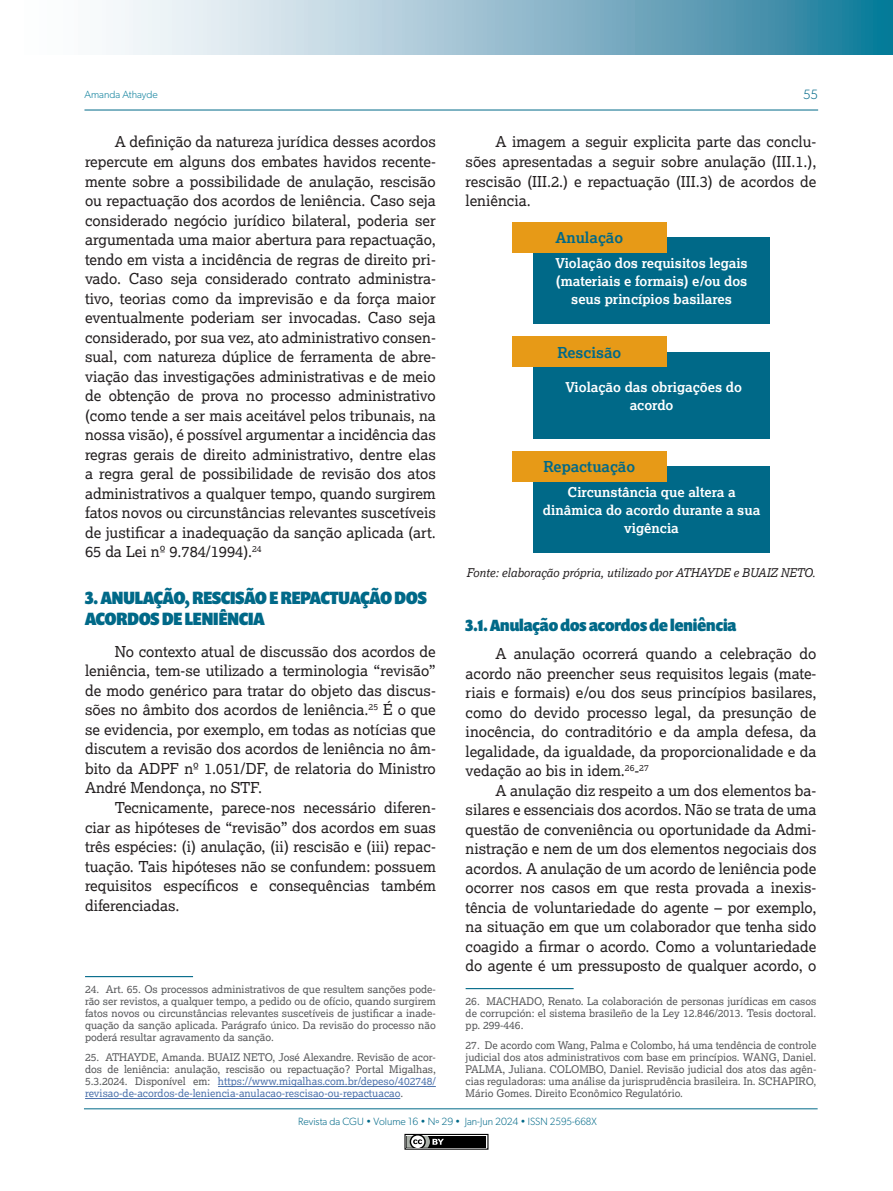
<style>
.page{position:relative;width:893px;height:1191px;background:#fff}
.page>*{position:absolute;margin:0;border:0;box-sizing:border-box;transform-origin:0 0}
.TÍTULO_DUAS_COLUNAS{font:900 18px/21px "Prenton RP Cond";color:#006988}
.SUBTÍTULO_DUAS_COLUNAS{font:900 16.5px "Prenton RP Cond";color:#006988}
.TEXTO_DUAS_COLUNAS{font:15px/19.5px "Lexia";color:#231f20;text-align:justify}
.TEXTO_CORRENTE{font:700 15px "Lexia";color:#006988}
.TEXTO_CORRENTE-2{font:700 13.5px/18px "Lexia";color:#fff;text-align:center}
.t1{font:300 13.5px "Gibson";color:#006988}
.TEXTO_DUAS_COLUNAS-2{font:italic 12px "Lexia";color:#231f20}
.NOTA_DE_RODAPÉ{font:10.5px/12px "Lexia";color:#57585a;text-align:justify}
.t2{font:300 10.5px "Gibson";color:#006988}
.t3{font:300 10.5px "Gibson";color:#087d9a}
.s1{color:#4d72ac}
</style>
<div class="page">
<svg style="left:113px;top:0;width:780px;height:54px"></svg>
<hr style="left:84px;top:110px;width:734px;height:1px;background:#006988">
<hr style="left:84px;top:1108px;width:734px;height:1px;background:#006988">
<div style="left:404px;top:1133px;width:84px;height:16px;border:1px solid #000"></div>
<div style="left:407px;top:1135px;width:79px;height:12px;background:#000"></div>
<svg style="left:407px;top:1135px;width:37px;height:12px"></svg>
<hr style="left:85px;top:976px;width:108px;height:1px;background:#006988">
<hr style="left:218px;top:1086px;width:218px;height:1px;background:#4d72ac">
<hr style="left:85px;top:1098px;width:315px;height:1px;background:#4d72ac">
<hr style="left:466px;top:988px;width:108px;height:1px;background:#006988">
<div style="left:533px;top:237px;width:237px;height:87px;background:#006988"></div>
<div style="left:533px;top:352px;width:237px;height:86px;background:#006988"></div>
<div style="left:533px;top:466px;width:237px;height:87px;background:#006988"></div>
<div style="left:512px;top:222px;width:155px;height:31px;background:#e79a17"></div>
<div style="left:512px;top:336px;width:155px;height:31px;background:#e79a17"></div>
<div style="left:512px;top:451px;width:155px;height:31px;background:#e79a17"></div>
<p class="t3" style="left:84px;top:88px;width:75px">Amanda Athayde</p>
<p class="t1" style="left:803px;top:86px;width:17px">55</p>
<p class="TEXTO_DUAS_COLUNAS" style="left:85px;top:132px;width:352px;text-indent:30px">A definição da natureza jurídica desses acordos repercute em alguns dos embates havidos recente&shy;mente sobre a possibilidade de anulação, rescisão ou repactuação dos acordos de leniência. Caso seja considerado negócio jurídico bilateral, poderia ser argumentada uma maior abertura para repactuação, tendo em vista a incidência de regras de direito pri&shy;vado. Caso seja considerado contrato administra&shy;tivo, teorias como da imprevisão e da força maior eventualmente poderiam ser invocadas. Caso seja considerado, por sua vez, ato administrativo consen&shy;sual, com natureza dúplice de ferramenta de abre&shy;viação das investigações administrativas e de meio de obtenção de prova no processo administrativo (como tende a ser mais aceitável pelos tribunais, na nossa visão), é possível argumentar a incidência das regras gerais de direito administrativo, dentre elas a regra geral de possibilidade de revisão dos atos administrativos a qualquer tempo, quando surgirem fatos novos ou circunstâncias relevantes suscetíveis de justificar a inadequação da sanção aplicada (art.<br>65 da Lei nº 9.784/1994).<sup>24</sup></p>
<p class="TÍTULO_DUAS_COLUNAS" style="left:85px;top:587px;width:343px">3. ANULAÇÃO, RESCISÃO E REPACTUAÇÃO DOS<br>ACORDOS DE LENIÊNCIA</p>
<p class="TEXTO_DUAS_COLUNAS" style="left:85px;top:641px;width:352px;text-indent:30px">No contexto atual de discussão dos acordos de leniência, tem-se utilizado a terminologia “revisão” de modo genérico para tratar do objeto das discus&shy;sões no âmbito dos acordos de leniência.<sup>25</sup> É o que se evidencia, por exemplo, em todas as notícias que discutem a revisão dos acordos de leniência no âm&shy;bito da ADPF nº 1.051/DF, de relatoria do Ministro André Mendonça, no STF.</p>
<p class="TEXTO_DUAS_COLUNAS" style="left:85px;top:797px;width:352px;text-indent:30px">Tecnicamente, parece-nos necessário diferen&shy;ciar as hipóteses de “revisão” dos acordos em suas três espécies: (i) anulação, (ii) rescisão e (iii) repac&shy;tuação. Tais hipóteses não se confundem: possuem requisitos específicos e consequências também diferenciadas.</p>
<p class="NOTA_DE_RODAPÉ" style="left:85px;top:982px;width:352px">24. Art. 65. Os processos administrativos de que resultem sanções pode&shy;rão ser revistos, a qualquer tempo, a pedido ou de ofício, quando surgirem fatos novos ou circunstâncias relevantes suscetíveis de justificar a inade&shy;quação da sanção aplicada. Parágrafo único. Da revisão do processo não poderá resultar agravamento da sanção.</p>
<p class="NOTA_DE_RODAPÉ" style="left:85px;top:1051px;width:352px">25. ATHAYDE, Amanda. BUAIZ NETO, José Alexandre. Revisão de acor&shy;dos de leniência: anulação, rescisão ou repactuação? Portal Migalhas, 5.3.2024. Disponível em: <span class="s1">https://www.migalhas.com.br/depeso/402748/ revisao-de-acordos-de-leniencia-anulacao-rescisao-ou-repactuacao</span>.</p>
<p class="TEXTO_DUAS_COLUNAS" style="left:466px;top:132px;width:352px;text-indent:30px">A imagem a seguir explicita parte das conclu&shy;sões apresentadas a seguir sobre anulação (III.1.), rescisão (III.2.) e repactuação (III.3) de acordos de leniência.</p>
<p class="TEXTO_CORRENTE" style="left:556px;top:228px;width:69px">Anulação</p>
<p class="TEXTO_CORRENTE-2" style="left:555px;top:253px;width:194px">Violação dos requisitos legais (materiais e formais) e/ou dos seus princípios basilares</p>
<p class="TEXTO_CORRENTE" style="left:557px;top:343px;width:65px">Rescisão</p>
<p class="TEXTO_CORRENTE-2" style="left:565px;top:377px;width:178px">Violação das obrigações do acordo</p>
<p class="TEXTO_CORRENTE" style="left:544px;top:457px;width:93px">Repactuação</p>
<p class="TEXTO_CORRENTE-2" style="left:543px;top:482px;width:219px">Circunstância que altera a dinâmica do acordo durante a sua vigência</p>
<p class="TEXTO_DUAS_COLUNAS-2" style="left:467px;top:565px;width:350px">Fonte: elaboração própria, utilizado por ATHAYDE e BUAIZ NETO.</p>
<p class="SUBTÍTULO_DUAS_COLUNAS" style="left:466px;top:615px;width:272px">3.1. Anulação dos acordos de leniência</p>
<p class="TEXTO_DUAS_COLUNAS" style="left:466px;top:643px;width:352px;text-indent:30px">A anulação ocorrerá quando a celebração do acordo não preencher seus requisitos legais (mate&shy;riais e formais) e/ou dos seus princípios basilares, como do devido processo legal, da presunção de inocência, do contraditório e da ampla defesa, da legalidade, da igualdade, da proporcionalidade e da vedação ao bis in idem.<sup>26</sup>-<sup>27</sup></p>
<p class="TEXTO_DUAS_COLUNAS" style="left:466px;top:780px;width:352px;text-indent:30px">A anulação diz respeito a um dos elementos ba&shy;silares e essenciais dos acordos. Não se trata de uma questão de conveniência ou oportunidade da Admi&shy;nistração e nem de um dos elementos negociais dos acordos. A anulação de um acordo de leniência pode ocorrer nos casos em que resta provada a inexis&shy;tência de voluntariedade do agente – por exemplo, na situação em que um colaborador que tenha sido coagido a firmar o acordo. Como a voluntariedade do agente é um pressuposto de qualquer acordo, o</p>
<p class="NOTA_DE_RODAPÉ" style="left:466px;top:994px;width:352px">26. MACHADO, Renato. La colaboración de personas jurídicas em casos de corrupción: el sistema brasileño de la Ley 12.846/2013. Tesis doctoral. pp. 299-446.</p>
<p class="NOTA_DE_RODAPÉ" style="left:466px;top:1039px;width:352px">27. De acordo com Wang, Palma e Colombo, há uma tendência de controle judicial dos atos administrativos com base em princípios. WANG, Daniel.<br>PALMA, Juliana. COLOMBO, Daniel. Revisão judicial dos atos das agên&shy;cias reguladoras: uma análise da jurisprudência brasileira. In. SCHAPIRO, Mário Gomes. Direito Econômico Regulatório.</p>
<p class="t2" style="left:298px;top:1115px;width:300px">Revista da CGU • Volume 16 • Nº 29 • Jan-Jun 2024 • ISSN 2595-668X</p>
</div>
